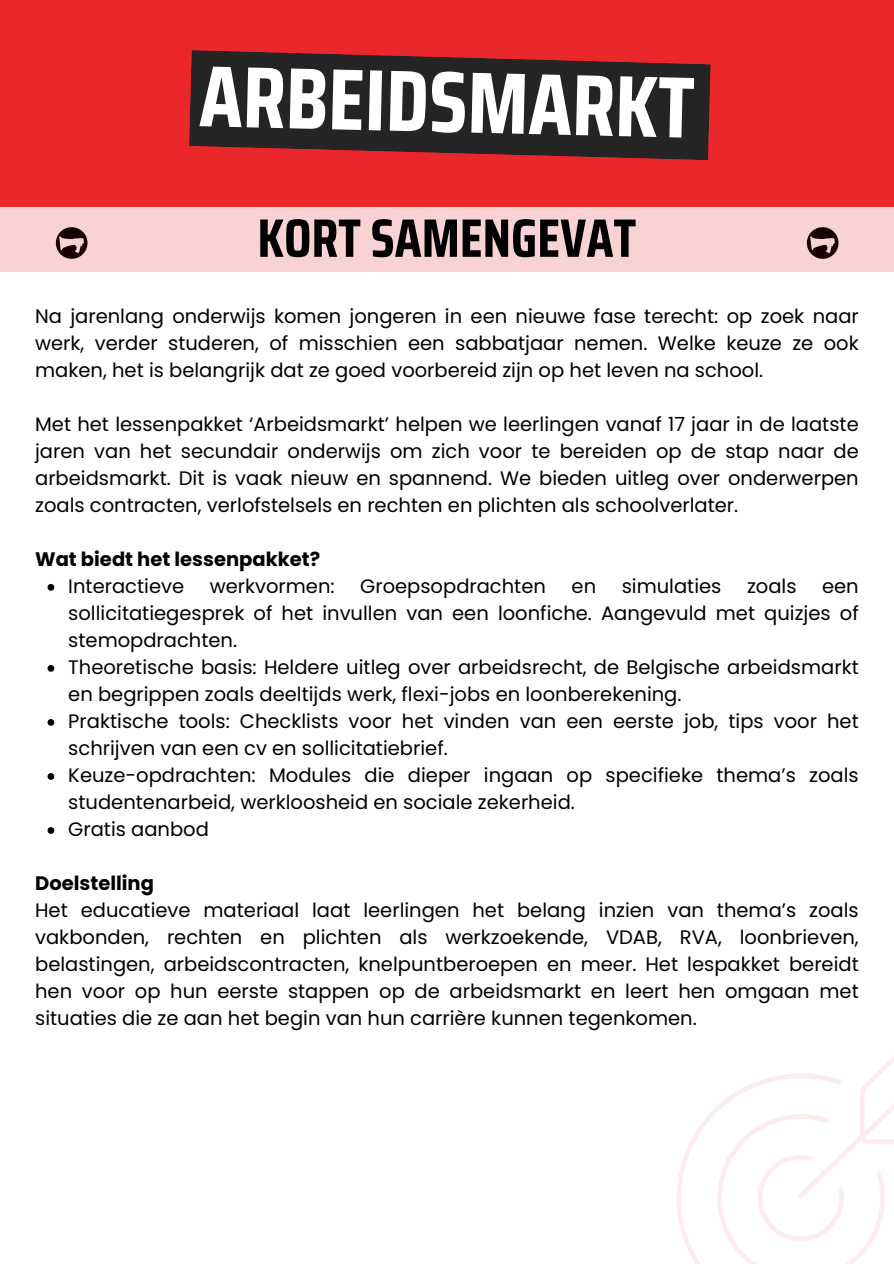
<style>
.page{position:relative;width:894px;height:1264px;background:#fff}
.page>*{position:absolute;margin:0;border:0;box-sizing:border-box;transform-origin:0 0}
.t1{font:700 86.85px "Saira Condensed";color:#fff}
.t2{font:700 54.15px "Saira Condensed";color:#000}
.t3{font:19.5px/27px "Poppins";color:#000;text-align:justify}
.t4{font:700 19.5px "Poppins";color:#000}
</style>
<div class="page">
<div style="left:0;top:0;width:893px;height:1263px;background:#ea272a"></div>
<div style="left:0;top:272px;width:893px;height:991px;background:#fff"></div>
<div style="left:0;top:207px;width:893px;height:65px;background:#f9d2d3"></div>
<img style="left:55px;top:227px;width:33px;height:32px">
<svg style="left:189px;top:50px;width:521px;height:110px;fill:#242424"></svg>
<img style="left:806px;top:227px;width:33px;height:32px">
<svg style="left:48px;top:584px;width:6px;height:6px"></svg>
<svg style="left:48px;top:665px;width:6px;height:6px"></svg>
<svg style="left:48px;top:719px;width:6px;height:6px"></svg>
<svg style="left:48px;top:773px;width:6px;height:6px"></svg>
<svg style="left:48px;top:827px;width:6px;height:6px"></svg>
<svg style="left:677px;top:1057px;width:216px;height:206px"></svg>
<h1 class="t1" style="left:200px;top:29px;width:496px;rotate:1deg">ARBEIDSMARKT</h1>
<p class="t2" style="left:257px;top:195px;width:380px">KORT SAMENGEVAT</p>
<p class="t3" style="left:35px;top:302px;width:824px">Na jarenlang onderwijs komen jongeren in een nieuwe fase terecht: op zoek naar werk, verder studeren, of misschien een sabbatjaar nemen. Welke keuze ze ook maken, het is belangrijk dat ze goed voorbereid zijn op het leven na school.</p>
<p class="t3" style="left:35px;top:410px;width:824px">Met het lessenpakket ‘Arbeidsmarkt’ helpen we leerlingen vanaf 17 jaar in de laatste jaren van het secundair onderwijs om zich voor te bereiden op de stap naar de arbeidsmarkt. Dit is vaak nieuw en spannend. We bieden uitleg over onderwerpen zoals contracten, verlofstelsels en rechten en plichten als schoolverlater.</p>
<p class="t4" style="left:35px;top:545px;width:286px">Wat biedt het lessenpakket?</p>
<p class="t3" style="left:68px;top:572px;width:117px">Interactieve</p>
<p class="t3" style="left:210px;top:572px;width:126px">werkvormen:</p>
<p class="t3" style="left:360px;top:572px;width:187px">Groepsopdrachten</p>
<p class="t3" style="left:571px;top:572px;width:26px">en</p>
<p class="t3" style="left:621px;top:572px;width:101px">simulaties</p>
<p class="t3" style="left:746px;top:572px;width:51px">zoals</p>
<p class="t3" style="left:68px;top:572px;width:791px;text-indent:753px">een sollicitatiegesprek of het invullen van een loonfiche. Aangevuld met quizjes of stemopdrachten.</p>
<p class="t3" style="left:68px;top:653px;width:791px">Theoretische basis: Heldere uitleg over arbeidsrecht, de Belgische arbeidsmarkt en begrippen zoals deeltijds werk, flexi-jobs en loonberekening.</p>
<h3 class="t3" style="left:68px;top:707px;width:791px">Praktische tools: Checklists voor het vinden van een eerste job, tips voor het schrijven van een cv en sollicitatiebrief.</h3>
<p class="t3" style="left:68px;top:761px;width:791px">Keuze-opdrachten: Modules die dieper ingaan op specifieke thema’s zoals studentenarbeid, werkloosheid en sociale zekerheid.</p>
<p class="t3" style="left:68px;top:815px;width:142px">Gratis aanbod</p>
<p class="t4" style="left:35px;top:869px;width:120px">Doelstelling</p>
<p class="t3" style="left:35px;top:896px;width:824px">Het educatieve materiaal laat leerlingen het belang inzien van thema’s zoals vakbonden, rechten en plichten als werkzoekende, VDAB, RVA, loonbrieven, belastingen, arbeidscontracten, knelpuntberoepen en meer. Het lespakket bereidt hen voor op hun eerste stappen op de arbeidsmarkt en leert hen omgaan met situaties die ze aan het begin van hun carrière kunnen tegenkomen.</p>
</div>
